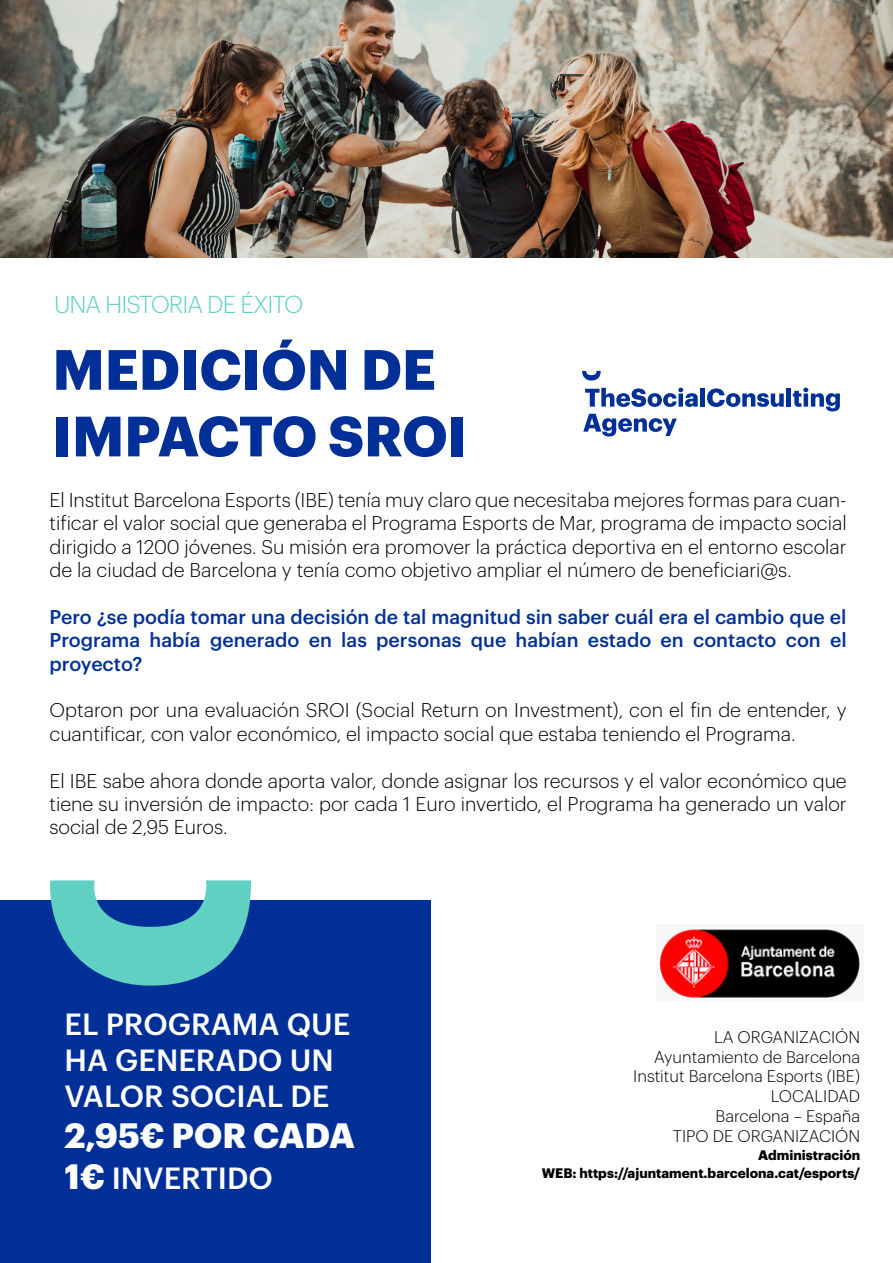
<style>
.page{position:relative;width:893px;height:1263px;background:#fff}
.page>*{position:absolute;margin:0;border:0;box-sizing:border-box;transform-origin:0 0}
.t1{font:700 55.5px/66.6px "Graphik";color:#003097}
.t2{font:700 34.5px "Graphik";letter-spacing:-.005em;color:#fff}
.t3{font:500 30px/36px "Graphik";color:#fff}
.t4{font:300 24px "Graphik";letter-spacing:-.04em;color:#60d0c3}
.t5{font:300 19.5px/23.4px "Graphik";color:#010101;text-align:justify}
.t6{font:500 19.5px/23.4px "Graphik";color:#003097;text-align:justify}
.t7{font:300 16.5px/19.8px "Graphik";color:#000;text-align:right}
.t8{font:700 13.5px/18px "Graphik";color:#000;text-align:right}
.s1{font-weight:700;font-size:34.5px}
</style>
<div class="page">
<svg style="left:585px;top:388px;width:113px;height:19px"></svg>
<div style="left:700px;top:388px;width:5px;height:19px;background:#003097"></div>
<svg style="left:707px;top:388px;width:77px;height:19px"></svg>
<div style="left:786px;top:388px;width:5px;height:19px;background:#003097"></div>
<svg style="left:793px;top:388px;width:47px;height:23px"></svg>
<svg style="left:583px;top:414px;width:94px;height:22px"></svg>
<svg style="left:582px;top:371px;width:19px;height:10px"></svg>
<div style="left:0;top:900px;width:431px;height:363px;background:#003097"></div>
<svg style="left:50px;top:880px;width:201px;height:105px"></svg>
<img style="left:658px;top:928px;width:202px;height:70px">
<img style="left:0;top:0;width:893px;height:257px">
<p class="t4" style="left:54px;top:287px;width:251px">UNA HISTORIA DE ÉXITO</p>
<h1 class="t1" style="left:53px;top:331px;width:416px">MEDICIÓN DE<br>IMPACTO SROI</h1>
<p class="t5" style="left:50px;top:486px;width:799px">El Institut Barcelona Esports (IBE) tenía muy claro que necesitaba mejores formas para cuan&shy;tificar el valor social que generaba el Programa Esports de Mar, programa de impacto social dirigido a 1200 jóvenes. Su misión era promover la práctica deportiva en el entorno escolar de la ciudad de Barcelona y tenía como objetivo ampliar el número de beneficiari@s.</p>
<p class="t6" style="left:50px;top:603px;width:799px">Pero ¿se podía tomar una decisión de tal magnitud sin saber cuál era el cambio que el Programa había generado en las personas que habían estado en contacto con el proyecto?</p>
<p class="t5" style="left:50px;top:697px;width:799px">Optaron por una evaluación SROI (Social Return on Investment), con el fin de entender, y cuantificar, con valor económico, el impacto social que estaba teniendo el Programa.</p>
<p class="t5" style="left:50px;top:767px;width:799px">El IBE sabe ahora donde aporta valor, donde asignar los recursos y el valor económico que tiene su inversión de impacto: por cada 1 Euro invertido, el Programa ha generado un valor social de 2,95 Euros.</p>
<h3 class="t3" style="left:65px;top:1003px;width:287px">EL PROGRAMA QUE<br>HA GENERADO UN<br>VALOR SOCIAL DE</h3>
<h2 class="t2" style="left:65px;top:1109px;width:292px">2,95€ POR CADA</h2>
<h3 class="t3" style="left:65px;top:1158px;width:210px"><span class="s1">1€</span> INVERTIDO</h3>
<p class="t7" style="left:633px;top:1025px;width:228px">LA ORGANIZACIÓN<br>Ayuntamiento de Barcelona<br>Institut Barcelona Esports (IBE)<br>LOCALIDAD<br>Barcelona – España<br>TIPO DE ORGANIZACIÓN</p>
<p class="t8" style="left:542px;top:1145px;width:320px">Administración<br>WEB: https://ajuntament.barcelona.cat/esports/</p>
</div>
